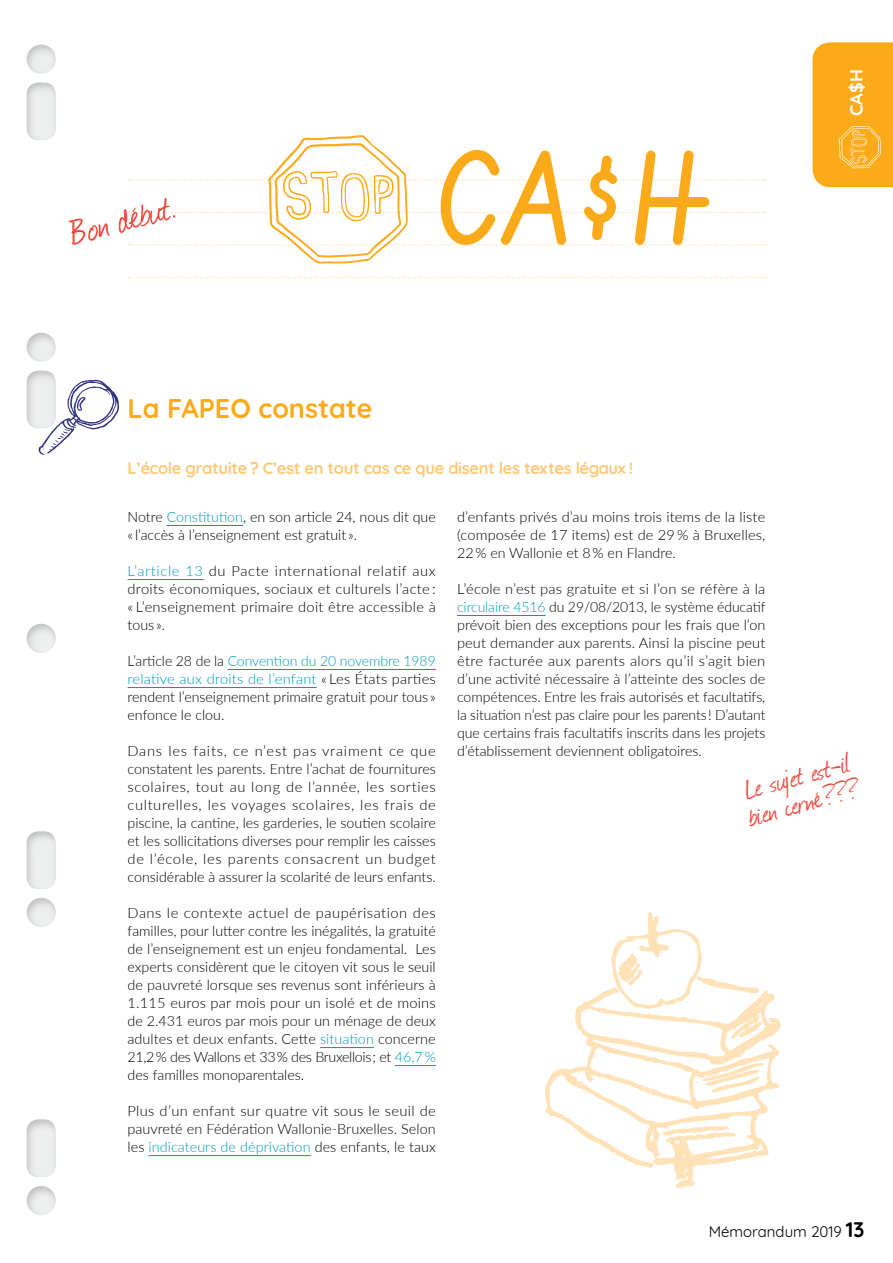
<style>
.page{position:relative;width:893px;height:1263px;background:#fff}
.page>*{position:absolute;margin:0;border:0;box-sizing:border-box;transform-origin:0 0}
.t1{font:124.5px "Vibur";color:#fbaa19}
.t2{font:43.65px "Journal";color:#f04b41}
.t3{font:33px/27px "Journal";color:#f04b41}
.t4{font:700 27px "Quicksand";color:#fbaa19}
.t5{font:700 18px "Quicksand";color:#fff}
.t6{font:700 16.5px "Quicksand";letter-spacing:-.02em;color:#fec979}
.t7{font:15px "Quicksand";color:#000}
.t8{font:300 14.25px/18px "Lato";color:#000;text-align:justify}
.s1{color:#0099b8}
.s2{font-weight:700;font-size:21px}
</style>
<div class="page">
<svg style="left:128px;top:277px;width:638px;height:1px"></svg>
<svg style="left:81px;top:379px;width:38px;height:51px"></svg>
<hr style="left:167px;top:525px;width:76px;height:1px;background:#0099b8">
<hr style="left:128px;top:579px;width:76px;height:1px;background:#0099b8">
<hr style="left:228px;top:669px;width:208px;height:1px;background:#0099b8">
<hr style="left:128px;top:687px;width:189px;height:1px;background:#0099b8">
<hr style="left:320px;top:1047px;width:54px;height:1px;background:#0099b8">
<hr style="left:395px;top:1065px;width:41px;height:1px;background:#0099b8">
<hr style="left:149px;top:1155px;width:162px;height:1px;background:#0099b8">
<hr style="left:457px;top:615px;width:88px;height:1px;background:#0099b8">
<svg style="left:128px;top:135px;width:638px;height:129px"></svg>
<svg style="left:545px;top:912px;width:236px;height:276px"></svg>
<svg style="left:812px;top:42px;width:81px;height:145px;background:#fbad22"></svg>
<div style="left:2px;top:25px;width:79px;height:1191px;background:#000;opacity:.3"></div>
<h2 class="t2" style="left:62px;top:204px;width:111px;rotate:-15deg">Bon début.</h2>
<h3 class="t4" style="left:128px;top:386px;width:246px">La FAPEO constate</h3>
<h1 class="t1" style="left:438px;top:126px;width:273px">CA$H</h1>
<p class="t5" style="left:841px;top:116px;width:48px;rotate:-90deg">CA$H</p>
<p class="t6" style="left:128px;top:454px;width:507px">L’école gratuite ? C’est en tout cas ce que disent les textes légaux !</p>
<p class="t8" style="left:457px;top:507px;width:310px">d’enfants privés d’au moins trois items de la liste (composée de 17 items) est de 29 % à Bruxelles, 22 % en Wallonie et 8 % en Flandre.</p>
<p class="t8" style="left:457px;top:579px;width:310px">L’école n’est pas gratuite et si l’on se réfère à la <span class="s1">circulaire 4516</span> du 29/08/2013, le système éducatif prévoit bien des exceptions pour les frais que l’on peut demander aux parents. Ainsi la piscine peut être facturée aux parents alors qu’il s’agit bien d’une activité nécessaire à l’atteinte des socles de compétences. Entre les frais autorisés et facultatifs, la situation n’est pas claire pour les parents ! D’autant que certains frais facultatifs inscrits dans les projets d’établissement deviennent obligatoires.</p>
<p class="t8" style="left:128px;top:507px;width:310px">Notre <span class="s1">Constitution</span>, en son article 24, nous dit que « l’accès à l’enseignement est gratuit ».</p>
<p class="t8" style="left:128px;top:561px;width:310px"><span class="s1">L’article 13</span> du Pacte international relatif aux droits économiques, sociaux et culturels l’acte : « L’enseignement primaire doit être accessible à tous ».</p>
<p class="t8" style="left:128px;top:651px;width:310px">L’article 28 de la <span class="s1">Convention du 20 novembre 1989 relative aux droits de l’enfant</span> « Les États parties rendent l’enseignement primaire gratuit pour tous » enfonce le clou.</p>
<p class="t8" style="left:128px;top:741px;width:310px">Dans les faits, ce n’est pas vraiment ce que constatent les parents. Entre l’achat de fournitures scolaires, tout au long de l’année, les sorties culturelles, les voyages scolaires, les frais de piscine, la cantine, les garderies, le soutien scolaire et les sollicitations diverses pour remplir les caisses de l’école, les parents consacrent un budget considérable à assurer la scolarité de leurs enfants.</p>
<p class="t8" style="left:128px;top:903px;width:310px">Dans le contexte actuel de paupérisation des familles, pour lutter contre les inégalités, la gratuité de l’enseignement est un enjeu fondamental. Les experts considèrent que le citoyen vit sous le seuil de pauvreté lorsque ses revenus sont inférieurs à 1.115 euros par mois pour un isolé et de moins de 2.431 euros par mois pour un ménage de deux adultes et deux enfants. Cette <span class="s1">situation</span> concerne 21,2 % des Wallons et 33 % des Bruxellois ; et <span class="s1">46,7 % </span>des familles monoparentales.</p>
<p class="t8" style="left:128px;top:1101px;width:310px">Plus d’un enfant sur quatre vit sous le seuil de pauvreté en Fédération Wallonie-Bruxelles. Selon les <span class="s1">indicateurs de déprivation</span> des enfants, le taux</p>
<h3 class="t3" style="left:738px;top:777px;width:116px;rotate:-15deg">Le sujet est-il bien cerné???</h3>
<p class="t7" style="left:709px;top:1220px;width:157px">Mémorandum 2019 <span class="s2">13</span></p>
</div>
